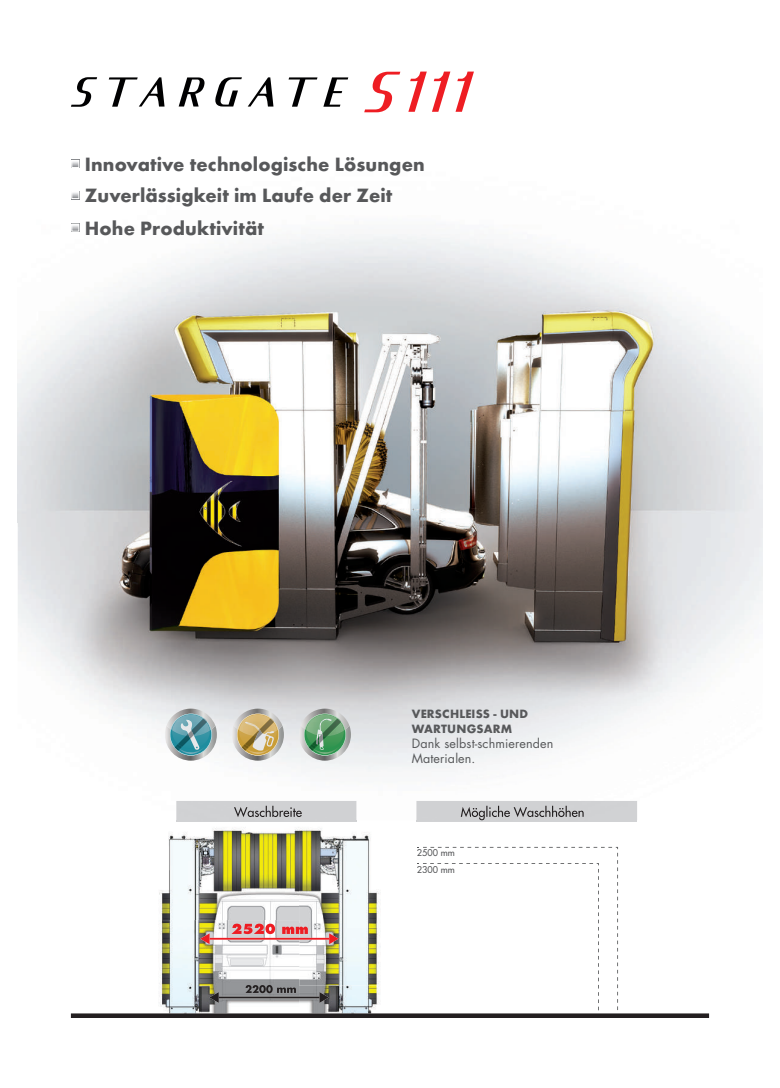
<style>
.page{position:relative;width:780px;height:1088px;background:#fff}
.page>*{position:absolute;margin:0;border:0;box-sizing:border-box;transform-origin:0 0}
.t1{font:700 20px/31.9px "Futura T";letter-spacing:.005em;color:#57585a}
.t2{font:12.5px/15px "Futura";letter-spacing:.01em;color:#57585a}
.t3{font:700 12.5px/15px "Futura T";letter-spacing:.01em;color:#57585a}
.t4{font:9.12px/16.2px "Futura";color:#57585a}
</style>
<div class="page">
<img style="left:18px;top:199px;width:744px;height:621px">
<svg style="left:71px;top:159px;width:9px;height:9px"></svg>
<svg style="left:74px;top:162px;width:3px;height:4px"></svg>
<div style="left:72px;top:160px;width:7px;height:8px;border:1px solid #fff"></div>
<svg style="left:71px;top:191px;width:9px;height:8px"></svg>
<svg style="left:74px;top:193px;width:3px;height:4px"></svg>
<div style="left:72px;top:191px;width:7px;height:8px;border:1px solid #fff"></div>
<svg style="left:71px;top:223px;width:9px;height:9px"></svg>
<div style="left:72px;top:224px;width:7px;height:7px;border:1px solid #fff"></div>
<img style="left:166px;top:708px;width:49px;height:22px">
<svg style="left:170px;top:708px;width:42px;height:47px"></svg>
<img style="left:233px;top:708px;width:49px;height:22px">
<svg style="left:237px;top:708px;width:42px;height:47px"></svg>
<img style="left:300px;top:708px;width:49px;height:22px">
<svg style="left:304px;top:708px;width:42px;height:47px"></svg>
<hr style="left:176px;top:820px;width:180px;height:2px;background:#d1d2d4">
<div style="left:176px;top:801px;width:180px;height:19px;background:#d0d1d3"></div>
<hr style="left:416px;top:820px;width:221px;height:2px;background:#d1d2d4">
<div style="left:416px;top:801px;width:221px;height:19px;background:#d0d1d3"></div>
<img style="left:168px;top:827px;width:203px;height:20px">
<img style="left:234px;top:806px;width:68px;height:11px">
<svg style="left:460px;top:807px;width:18px;height:10px"></svg>
<img style="left:478px;top:806px;width:105px;height:14px">
<svg style="left:71px;top:847px;width:638px;height:171px"></svg>
<svg style="left:109px;top:77px;width:55px;height:30px"></svg>
<svg style="left:179px;top:77px;width:25px;height:30px"></svg>
<svg style="left:215px;top:77px;width:27px;height:30px"></svg>
<svg style="left:248px;top:77px;width:25px;height:30px"></svg>
<svg style="left:288px;top:77px;width:29px;height:30px"></svg>
<svg style="left:323px;top:77px;width:25px;height:30px"></svg>
<svg style="left:71px;top:77px;width:26px;height:30px"></svg>
<svg style="left:408px;top:72px;width:66px;height:40px"></svg>
<svg style="left:364px;top:72px;width:36px;height:40px"></svg>
<p class="t1" style="left:85px;top:148px;width:341px">Innovative technologische Lösungen<br>Zuverlässigkeit im Laufe der Zeit<br>Hohe Produktivität</p>
<p class="t3" style="left:412px;top:706px;width:118px">VERSCHLEISS - UND<br>WARTUNGSARM</p>
<p class="t2" style="left:412px;top:736px;width:143px">Dank selbst-schmierenden<br>Materialen.</p>
<p class="t4" style="left:417px;top:845px;width:39px">2500 mm<br>2300 mm</p>
</div>
